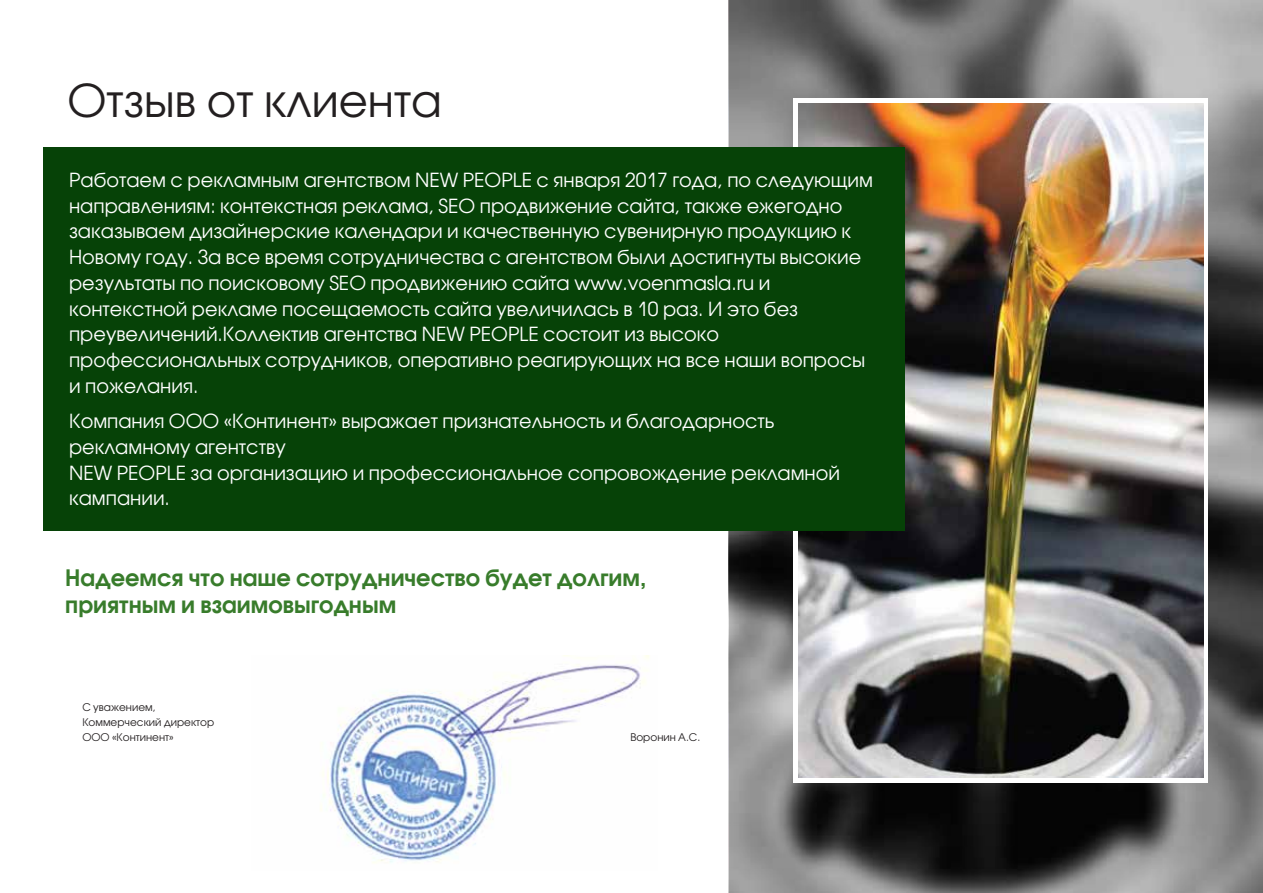
<style>
.page{position:relative;width:1263px;height:893px;background:#fff}
.page>*{position:absolute;margin:0;border:0;box-sizing:border-box;transform-origin:0 0}
.t1{font:45px "Avant Garde Gothic C";color:#231f20}
.t2{font:600 22.5px/27px "Avant Garde Gothic C";color:#387c2b}
.t3{font:19.35px/25.8px "Avant Garde Gothic C";color:#fff}
.t4{font:10.5px/15px "Avant Garde Gothic C";color:#231f20}
</style>
<div class="page">
<img style="left:728px;top:0;width:535px;height:893px">
<div style="left:793px;top:98px;width:415px;height:685px;background:#fff"></div>
<img style="left:799px;top:103px;width:404px;height:675px">
<img style="left:320px;top:655px;width:329px;height:208px">
<div style="left:43px;top:147px;width:861px;height:383px;background:#064207"></div>
<h1 class="t1" style="left:67px;top:74px;width:376px">Отзыв от клиента</h1>
<p class="t3" style="left:69px;top:167px;width:805px">Работаем с рекламным агентством NEW PEOPLE с января 2017 года, по следующим направлениям: контекстная реклама, SEO продвижение сайта, также ежегодно заказываем дизайнерские календари и качественную сувенирную продукцию к Новому году. За все время сотрудничества с агентством были достигнуты высокие результаты по поисковому SEO продвижению сайта www.voenmasla.ru и контекстной рекламе посещаемость сайта увеличилась в 10 раз. И это без преувеличений.Коллектив агентства NEW PEOPLE состоит из высоко профессиональных сотрудников, оперативно реагирующих на все наши вопросы и пожелания.</p>
<p class="t3" style="left:69px;top:408px;width:772px">Компания ООО «Континент» выражает признательность и благодарность рекламному агентству<br>NEW PEOPLE за организацию и профессиональное сопровождение рекламной кампании.</p>
<p class="t2" style="left:65px;top:564px;width:583px">Надеемся что наше сотрудничество будет долгим, приятным и взаимовыгодным</p>
<p class="t4" style="left:82px;top:700px;width:133px">С уважением,<br>Коммерческий директор<br>ООО «Континент»</p>
<p class="t4" style="left:630px;top:730px;width:71px">Воронин А.С.</p>
</div>
